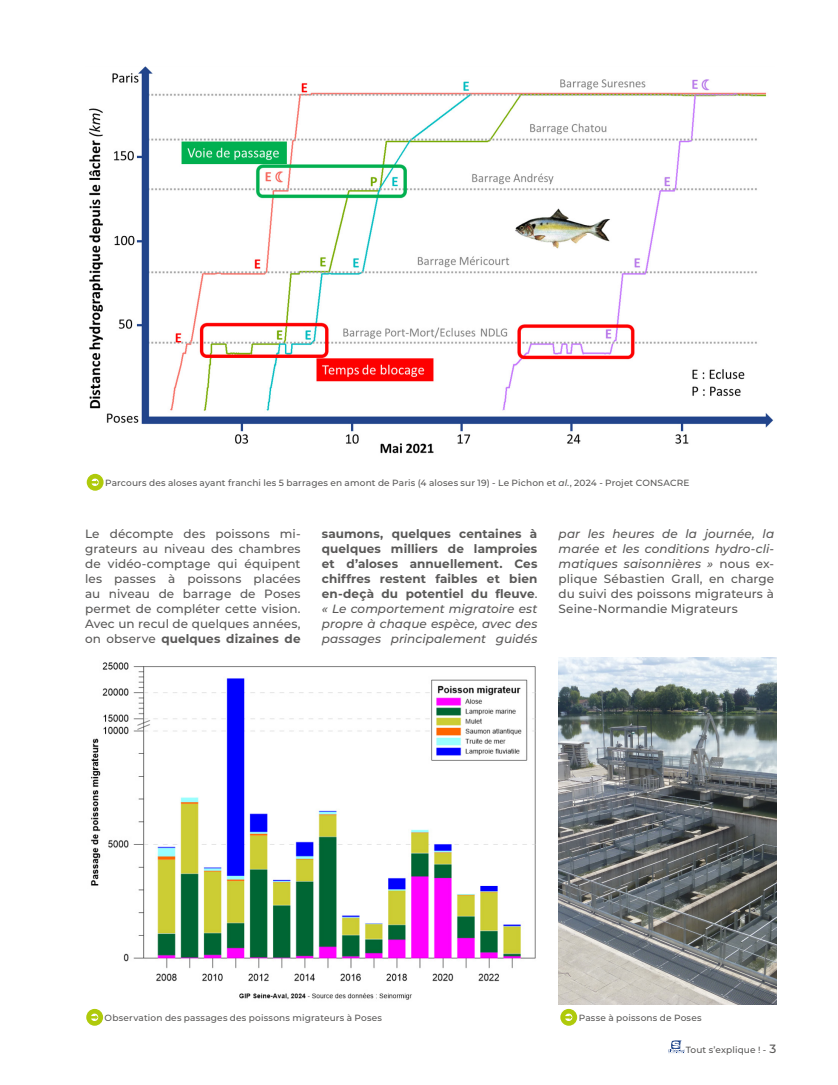
<style>
.page{position:relative;width:838px;height:1085px;background:#fff}
.page>*{position:absolute;margin:0;border:0;box-sizing:border-box;transform-origin:0 0}
.t1{font:500 12px/15px "Montserrat";letter-spacing:.005em;color:#595857;text-align:justify}
.t2{font:700 12px/15px "Montserrat";letter-spacing:.01em;color:#595857;text-align:justify}
.t3{font:500 9px "Montserrat";letter-spacing:.015em;color:#595857}
.s1{font-style:italic}
.s2{font-weight:700}
.s3{font-weight:500}
.s4{font-weight:500;font-style:italic}
.s5{font-size:12px}
</style>
<div class="page">
<svg style="left:668px;top:1040px;width:17px;height:13px"></svg>
<div style="left:86px;top:473px;width:18px;height:18px;background:#afca0b;border-radius:50%"></div>
<div style="left:85px;top:472px;width:20px;height:20px;border:2px solid #fff;border-radius:50%"></div>
<svg style="left:92px;top:478px;width:7px;height:8px"></svg>
<img style="left:89px;top:66px;width:685px;height:388px">
<img style="left:91px;top:662px;width:445px;height:338px">
<svg style="left:85px;top:1007px;width:19px;height:19px"></svg>
<div style="left:85px;top:1007px;width:20px;height:20px;border:2px solid #fff;border-radius:50%"></div>
<svg style="left:91px;top:1013px;width:7px;height:7px"></svg>
<img style="left:559px;top:657px;width:217px;height:347px">
<svg style="left:559px;top:1007px;width:19px;height:19px"></svg>
<div style="left:559px;top:1007px;width:20px;height:20px;border:2px solid #fff;border-radius:50%"></div>
<svg style="left:565px;top:1013px;width:7px;height:7px"></svg>
<p class="t3" style="left:105px;top:476px;width:586px">Parcours des aloses ayant franchi les 5 barrages en amont de Paris (4 aloses sur 19) - Le Pichon et <span class="s1">al.</span>, 2024 - Projet CONSACRE</p>
<p class="t1" style="left:85px;top:525px;width:217px">Le décompte des poissons mi&shy;grateurs au niveau des chambres de vidéo-comptage qui équipent les passes à poissons placées au niveau de barrage de Poses permet de compléter cette vision.<br>Avec un recul de quelques années, on observe <span class="s2">quelques dizaines de</span></p>
<p class="t2" style="left:322px;top:525px;width:217px">saumons, quelques centaines à quelques milliers de lamproies et d’aloses annuellement. Ces chiffres restent faibles et bien en-deçà du potentiel du fleuve<span class="s3">. </span><span class="s4">« Le comportement migratoire est propre à chaque espèce, avec des passages principalement guidés</span></p>
<p class="t1" style="left:558px;top:525px;width:217px"><span class="s1">par les heures de la journée, la marée et les conditions hydro-cli&shy;matiques saisonnières »</span> nous ex&shy;plique Sébastien Grall, en charge du suivi des poissons migrateurs à Seine-Normandie Migrateurs</p>
<p class="t3" style="left:105px;top:1011px;width:279px">Observation des passages des poissons migrateurs à Poses</p>
<p class="t3" style="left:579px;top:1011px;width:124px">Passe à poissons de Poses</p>
<p class="t3" style="left:685px;top:1042px;width:92px">Tout s’explique ! - <span class="s5">3</span></p>
</div>
